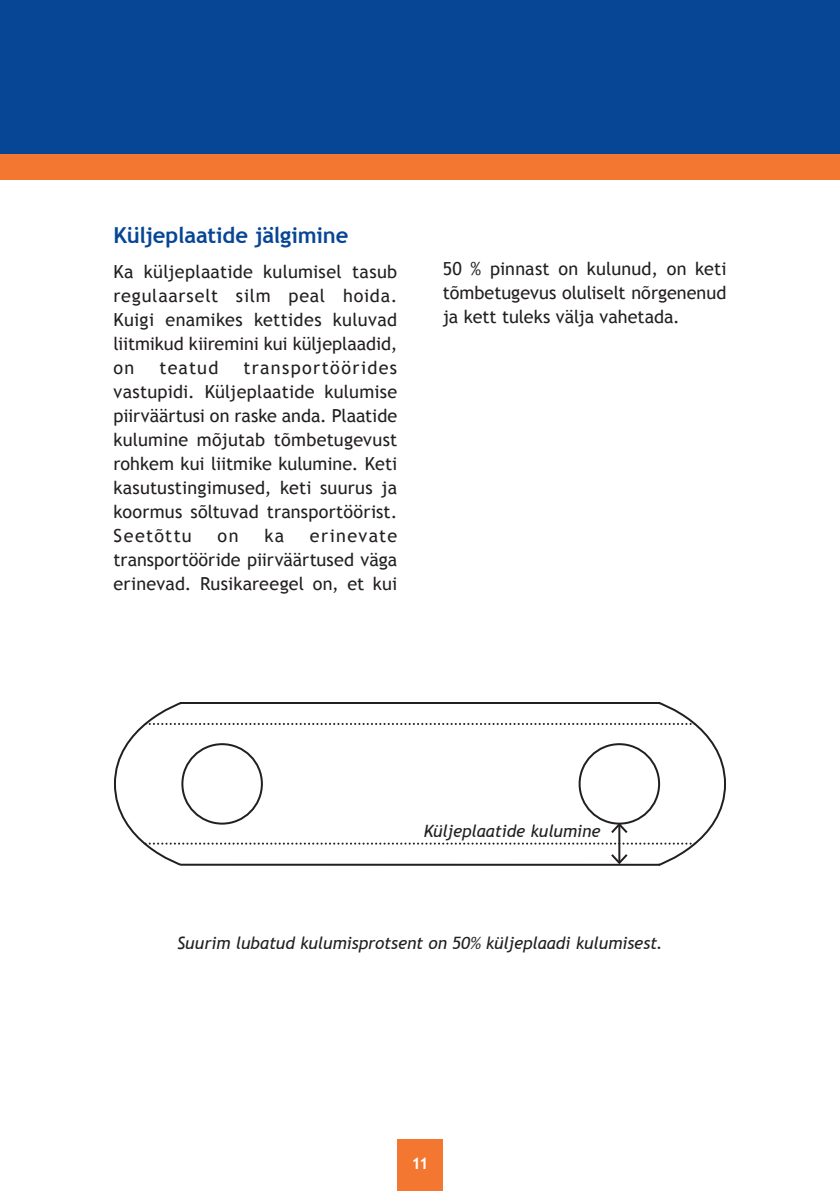
<style>
.page{position:relative;width:840px;height:1191px;background:#fff}
.page>*{position:absolute;margin:0;border:0;box-sizing:border-box;transform-origin:0 0}
.t1{font:700 22px "Trebuchet MS";letter-spacing:-.01em;color:#074694}
.t2{font:18px/24px "Trebuchet MS";letter-spacing:.005em;color:#231f20;text-align:justify}
.t3{font:italic 17px "Trebuchet MS";letter-spacing:-.005em;color:#231f20}
.t4{font:700 16px "Trebuchet MS";color:#fff}
</style>
<div class="page">
<div style="left:397px;top:1140px;width:45px;height:51px;background:#f37730"></div>
<div style="left:0;top:0;width:839px;height:167px;background:#074694"></div>
<div style="left:0;top:154px;width:839px;height:25px;background:#f37730"></div>
<svg style="left:114px;top:702px;width:612px;height:164px"></svg>
<div style="left:181px;top:743px;width:82px;height:81px;border:2px solid #231f20;border-radius:50%"></div>
<div style="left:578px;top:743px;width:81px;height:81px;border:2px solid #231f20;border-radius:50%"></div>
<hr style="left:618px;top:824px;width:2px;height:39px;background:#231f20">
<svg style="left:608px;top:821px;width:21px;height:14px"></svg>
<svg style="left:608px;top:852px;width:21px;height:13px"></svg>
<p class="t1" style="left:113px;top:221px;width:236px">Küljeplaatide jälgimine</p>
<p class="t2" style="left:113px;top:260px;width:285px">Ka küljeplaatide kulumisel tasub regulaarselt silm peal hoida.<br>Kuigi enamikes kettides kuluvad liitmikud kiiremini kui küljeplaadid, on</p>
<p class="t2" style="left:113px;top:356px;width:285px;text-indent:130px">transportöörides vastupidi. Küljeplaatide kulumise piirväärtusi on raske anda. Plaatide kulumine mõjutab tõmbetugevust rohkem kui liitmike kulumine. Keti kasutustingimused, keti suurus ja koormus sõltuvad transportöörist.<br>Seetõttu</p>
<p class="t2" style="left:159px;top:356px;width:60px">teatud</p>
<p class="t2" style="left:217px;top:524px;width:22px">on</p>
<p class="t2" style="left:264px;top:524px;width:21px">ka</p>
<p class="t2" style="left:113px;top:524px;width:285px;text-indent:196px">erinevate transportööride piirväärtused väga erinevad. Rusikareegel on, et kui</p>
<p class="t2" style="left:442px;top:257px;width:285px">50 % pinnast on kulunud, on keti tõmbetugevus oluliselt nõrgenenud ja kett tuleks välja vahetada.</p>
<p class="t3" style="left:423px;top:820px;width:178px">Küljeplaatide kulumine</p>
<p class="t3" style="left:177px;top:932px;width:487px">Suurim lubatud kulumisprotsent on 50% küljeplaadi kulumisest.</p>
<p class="t4" style="left:411px;top:1152px;width:19px">11</p>
</div>
